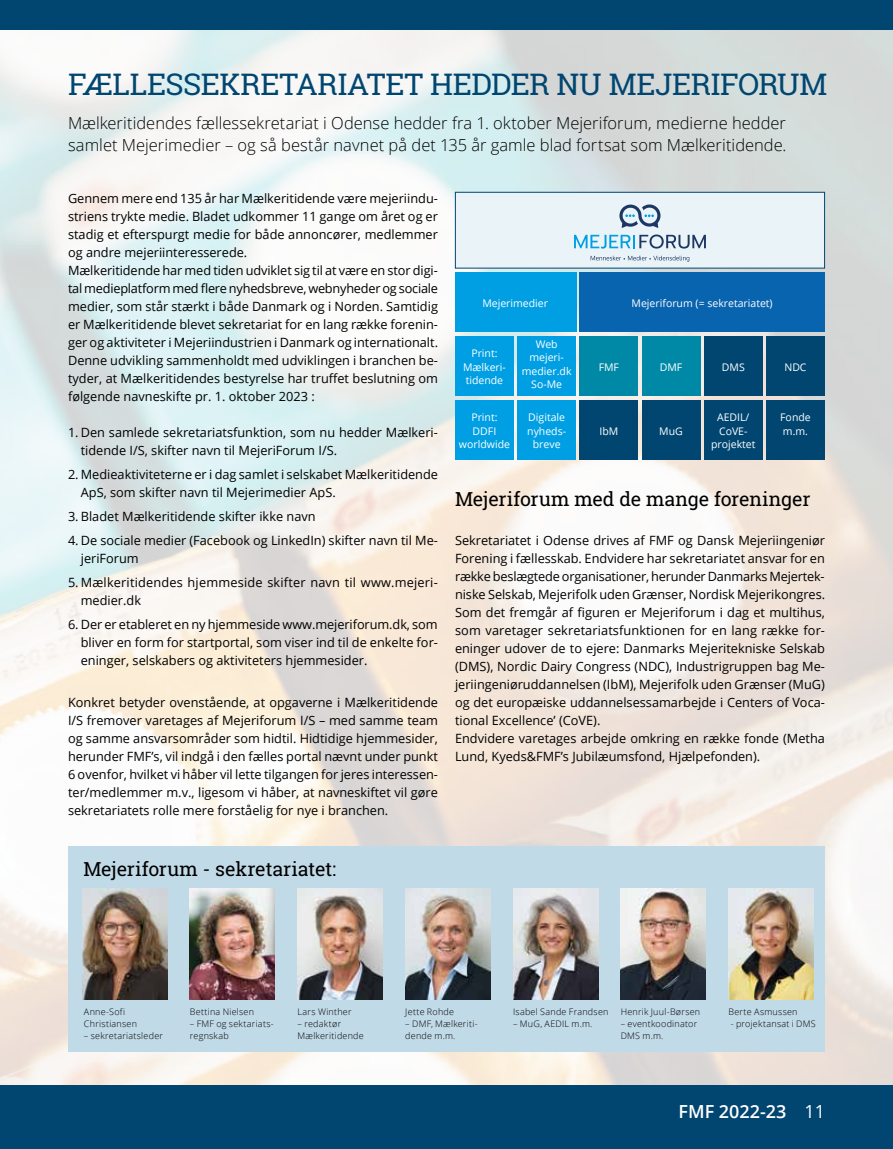
<style>
.page{position:relative;width:893px;height:1149px;background:#fff}
.page>*{position:absolute;margin:0;border:0;box-sizing:border-box;transform-origin:0 0}
.t1{font:30px "Roboto Slab";letter-spacing:-.01em;color:#004671}
.t2{font:19.5px "Roboto Slab";letter-spacing:-.005em;color:#000}
.t3{font:600 18px "Open Sans";color:#fff}
.t4{font:300 16.5px/22.5px "Open Sans";color:#000}
.t5{font:12.75px/18px "Open Sans";color:#000}
.t6{font:10.5px/13.5px "Open Sans";color:#fff;text-align:center}
.t7{font:300 9px/12px "Open Sans";letter-spacing:.025em;color:#000}
.s1{font-weight:400}
</style>
<div class="page">
<img style="left:0;top:30px;width:893px;height:1054px">
<div style="left:0;top:0;width:893px;height:30px;background:#004671"></div>
<div style="left:0;top:1084px;width:893px;height:64px;background:#004671"></div>
<div style="left:455px;top:272px;width:121px;height:60px;background:#009fe3"></div>
<div style="left:455px;top:336px;width:59px;height:60px;background:#009fe3"></div>
<div style="left:455px;top:400px;width:59px;height:59px;background:#009fe3"></div>
<div style="left:517px;top:336px;width:59px;height:60px;background:#009fe3"></div>
<div style="left:517px;top:400px;width:59px;height:59px;background:#009fe3"></div>
<div style="left:579px;top:272px;width:246px;height:60px;background:#0864ae"></div>
<div style="left:579px;top:336px;width:59px;height:60px;background:#0089a7"></div>
<div style="left:579px;top:400px;width:59px;height:59px;background:#004671"></div>
<div style="left:642px;top:336px;width:58px;height:60px;background:#0089a7"></div>
<div style="left:642px;top:400px;width:58px;height:59px;background:#004671"></div>
<div style="left:704px;top:336px;width:59px;height:60px;background:#004671"></div>
<div style="left:704px;top:400px;width:59px;height:59px;background:#004671"></div>
<div style="left:766px;top:336px;width:59px;height:60px;background:#004671"></div>
<div style="left:766px;top:400px;width:59px;height:59px;background:#004671"></div>
<div style="left:68px;top:846px;width:757px;height:205px;background:#c1dae7"></div>
<img style="left:82px;top:888px;width:85px;height:111px">
<img style="left:513px;top:888px;width:85px;height:111px">
<img style="left:728px;top:888px;width:85px;height:111px">
<img style="left:298px;top:888px;width:85px;height:111px">
<img style="left:621px;top:888px;width:85px;height:111px">
<img style="left:190px;top:888px;width:85px;height:111px">
<img style="left:405px;top:888px;width:85px;height:111px">
<div style="left:455px;top:192px;width:370px;height:76px;background:#eaf3f7;border:1px solid #004671"></div>
<svg style="left:619px;top:204px;width:41px;height:24px"></svg>
<svg style="left:591px;top:256px;width:98px;height:6px"></svg>
<svg style="left:574px;top:234px;width:132px;height:14px"></svg>
<h1 class="t1" style="left:68px;top:63px;width:761px">FÆLLESSEKRETARIATET HEDDER NU MEJERIFORUM</h1>
<p class="t4" style="left:68px;top:111px;width:720px">Mælkeritidendes fællessekretariat i Odense hedder fra 1. oktober Mejeriforum, medierne hedder samlet Mejerimedier – og så består navnet på det 135 år gamle blad fortsat som Mælkeritidende.</p>
<p class="t5" style="left:68px;top:189px;width:372px">Gennem mere end 135 år har Mælkeritidende være mejeriindu&shy;striens trykte medie. Bladet udkommer 11 gange om året og er stadig et efterspurgt medie for både annoncører, medlemmer og andre mejeriinteresserede.<br>Mælkeritidende har med tiden udviklet sig til at være en stor digi&shy;tal medieplatform med flere nyhedsbreve, webnyheder og sociale medier, som står stærkt i både Danmark og i Norden. Samtidig er Mælkeritidende blevet sekretariat for en lang række forenin&shy;ger og aktiviteter i Mejeriindustrien i Danmark og internationalt.<br>Denne udvikling sammenholdt med udviklingen i branchen be&shy;tyder, at Mælkeritidendes bestyrelse har truffet beslutning om følgende navneskifte pr. 1. oktober 2023 :</p>
<p class="t5" style="left:81px;top:423px;width:359px;text-indent:-13px">1. Den samlede sekretariatsfunktion, som nu hedder Mælkeri&shy;tidende I/S, skifter navn til MejeriForum I/S.</p>
<p class="t5" style="left:81px;top:465px;width:359px;text-indent:-13px">2. Medieaktiviteterne er i dag samlet i selskabet Mælkeritidende<br>ApS, som skifter navn til Mejerimedier ApS.</p>
<p class="t5" style="left:68px;top:507px;width:249px">3. Bladet Mælkeritidende skifter ikke navn</p>
<p class="t5" style="left:81px;top:531px;width:359px;text-indent:-13px">4. De sociale medier (Facebook og LinkedIn) skifter navn til Me&shy;jeriForum</p>
<p class="t5" style="left:81px;top:573px;width:358px;text-indent:-13px">5. Mælkeritidendes hjemmeside skifter navn til www.mejeri&shy;medier.dk</p>
<p class="t5" style="left:81px;top:615px;width:359px;text-align:justify;text-indent:-13px">6. Der er etableret en ny hjemmeside www.mejeriforum.dk, som bliver en form for startportal, som viser ind til de enkelte for&shy;eninger, selskabers og aktiviteters hjemmesider.</p>
<p class="t5" style="left:68px;top:693px;width:371px;text-align:justify">Konkret betyder ovenstående, at opgaverne i Mælkeritidende I/S fremover varetages af Mejeriforum I/S – med samme team og samme ansvarsområder som hidtil. Hidtidige hjemmesider, herunder FMF’s, vil indgå i den fælles portal nævnt under punkt 6 ovenfor, hvilket vi håber vil lette tilgangen for jeres interessen&shy;ter/medlemmer m.v., ligesom vi håber, at navneskiftet vil gøre sekretariatets rolle mere forståelig for nye i branchen.</p>
<p class="t6" style="left:482px;top:296px;width:67px">Mejerimedier</p>
<p class="t6" style="left:632px;top:296px;width:143px">Mejeriforum (= sekretariatet)</p>
<p class="t6" style="left:463px;top:346px;width:44px">Print:<br>Mælkeri&shy;tidende</p>
<p class="t6" style="left:459px;top:410px;width:53px">Print:<br>DDFI worldwide</p>
<p class="t6" style="left:522px;top:337px;width:51px">Web mejeri&shy;medier.dk<br>So-Me</p>
<p class="t6" style="left:527px;top:410px;width:40px">Digitale nyheds&shy;breve</p>
<p class="t6" style="left:722px;top:360px;width:24px">DMS</p>
<p class="t6" style="left:784px;top:360px;width:24px">NDC</p>
<p class="t6" style="left:599px;top:360px;width:22px">FMF</p>
<p class="t6" style="left:660px;top:360px;width:24px">DMF</p>
<p class="t6" style="left:780px;top:410px;width:32px;text-align:left">Fonde m.m.</p>
<p class="t6" style="left:711px;top:410px;width:46px">AEDIL/<br>CoVE&shy;projektet</p>
<p class="t6" style="left:599px;top:424px;width:20px">IbM</p>
<p class="t6" style="left:659px;top:424px;width:25px">MuG</p>
<h2 class="t2" style="left:455px;top:485px;width:357px">Mejeriforum med de mange foreninger</h2>
<p class="t5" style="left:455px;top:531px;width:372px">Sekretariatet i Odense drives af FMF og Dansk Mejeriingeniør Forening i fællesskab. Endvidere har sekretariatet ansvar for en række beslægtede organisationer, herunder Danmarks Mejertek&shy;niske Selskab, Mejerifolk uden Grænser, Nordisk Mejerikongres.<br>Som det fremgår af figuren er Mejeriforum i dag et multihus, som varetager sekretariatsfunktionen for en lang række for&shy;eninger udover de to ejere: Danmarks Mejeritekniske Selskab (DMS), Nordic Dairy Congress (NDC), Industrigruppen bag Me&shy;jeriingeniøruddannelsen (IbM), Mejerifolk uden Grænser (MuG) og det europæiske uddannelsessamarbejde i Centers of Voca&shy;tional Excellence’ (CoVE).<br>Endvidere varetages arbejde omkring en række fonde (Metha Lund, Kyeds&amp;FMF’s Jubilæumsfond, Hjælpefonden).</p>
<h2 class="t2" style="left:83px;top:855px;width:254px">Mejeriforum - sekretariatet:</h2>
<p class="t7" style="left:84px;top:1004px;width:55px">Anne-Sofi<br>Christiansen</p>
<p class="t7" style="left:84px;top:1028px;width:81px">– sekretariatsleder</p>
<p class="t7" style="left:190px;top:1004px;width:66px">Bettina Nielsen</p>
<p class="t7" style="left:190px;top:1016px;width:85px">– FMF og sektariats&shy;regnskab</p>
<p class="t7" style="left:298px;top:1004px;width:56px">Lars Winther</p>
<p class="t7" style="left:298px;top:1016px;width:68px">– redaktør<br>Mælkeritidende</p>
<p class="t7" style="left:405px;top:1004px;width:50px">Jette Rohde</p>
<p class="t7" style="left:405px;top:1016px;width:74px">– DMF, Mælkeriti&shy;dende m.m.</p>
<p class="t7" style="left:513px;top:1004px;width:97px">Isabel Sande Frandsen</p>
<p class="t7" style="left:513px;top:1016px;width:81px">– MuG, AEDIL m.m.</p>
<p class="t7" style="left:621px;top:1004px;width:81px">Henrik Juul-Børsen</p>
<p class="t7" style="left:621px;top:1016px;width:78px">– eventkoodinator<br>DMS m.m.</p>
<p class="t7" style="left:728px;top:1004px;width:71px">Berte Asmussen</p>
<p class="t7" style="left:731px;top:1016px;width:86px">- projektansat i DMS</p>
<h3 class="t3" style="left:678px;top:1099px;width:148px">FMF 2022-23 <span class="s1">11</span></h3>
</div>
